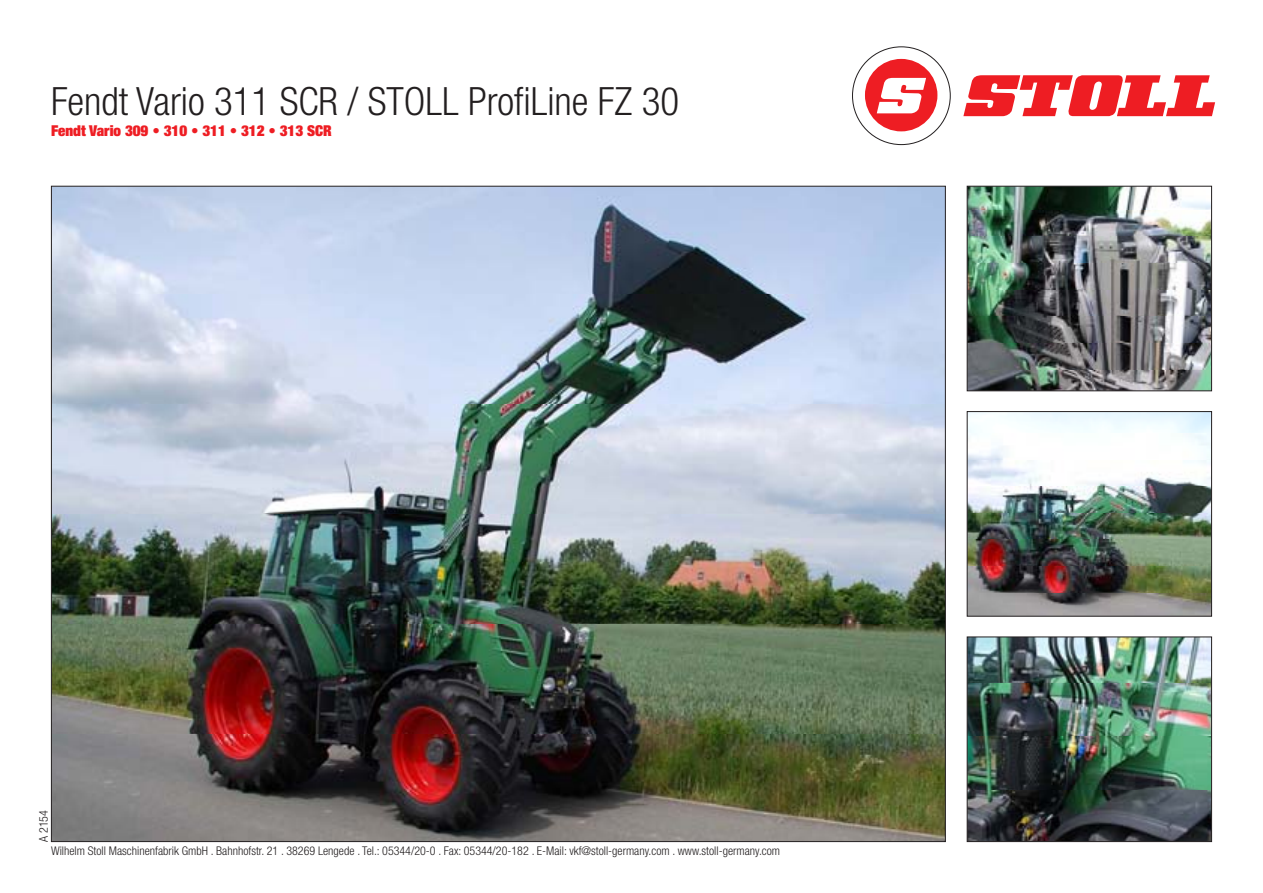
<style>
.page{position:relative;width:1263px;height:893px;background:#fff}
.page>*{position:absolute;margin:0;border:0;box-sizing:border-box;transform-origin:0 0}
.t1{font:300 condensed 39px "Helvetica Neue";color:#231f20}
.t2{font:700 30px "Arial";color:#000}
.t3{font:900 expanded 15px "Helvetica Neue";color:#ee1d23}
.t4{font:300 condensed 12px "Helvetica Neue";color:#231f20}
</style>
<div class="page">
<img style="left:51px;top:185px;width:1161px;height:657px">
<svg style="left:963px;top:75px;width:253px;height:41px"></svg>
<div style="left:865px;top:59px;width:72px;height:72px;background:#ee1d23;border-radius:50%"></div>
<svg style="left:877px;top:78px;width:49px;height:35px"></svg>
<h1 class="t1" style="left:51px;top:79px;width:630px">Fendt Vario 311 SCR / STOLL ProfiLine FZ 30</h1>
<p class="t3" style="left:51px;top:121px;width:282px">Fendt Vario 309 • 310 • 311 • 312 • 313 SCR</p>
<h2 class="t2" style="left:52px;top:81px;width:645px">Fendt Vario 311 SCR / STOLL ProfiLine FZ 30</h2>
<p class="t4" style="left:37px;top:842px;width:33px;rotate:-90deg">A 2154</p>
<p class="t4" style="left:51px;top:844px;width:730px">Wilhelm Stoll Maschinenfabrik GmbH . Bahnhofstr. 21 . 38269 Lengede . Tel.: 05344/20-0 . Fax: 05344/20-182 . E-Mail: vkf@stoll-germany.com . www.stoll-germany.com</p>
</div>
